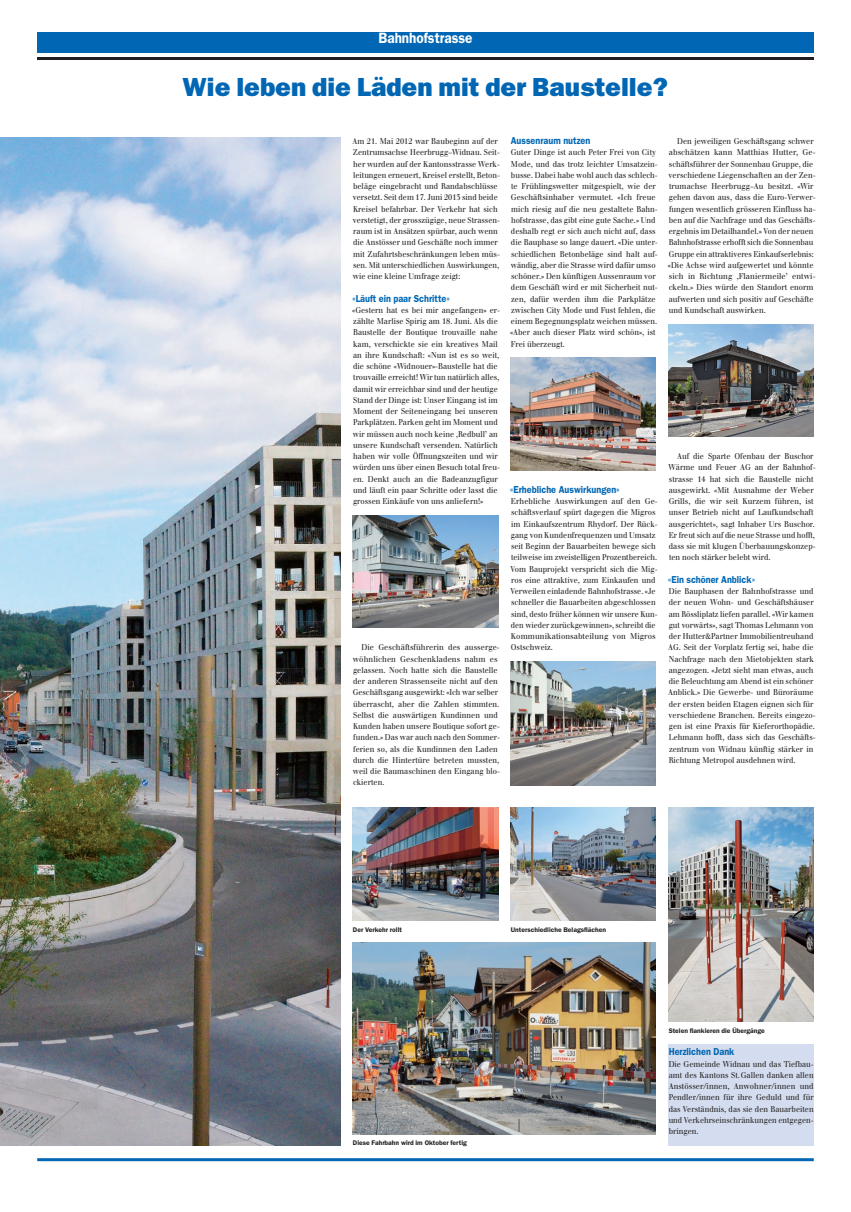
<style>
.page{position:relative;width:851px;height:1212px;background:#fff}
.page>*{position:absolute;margin:0;border:0;box-sizing:border-box;transform-origin:0 0}
.t1{font:800 26.25px "Franklin Gothic";color:#0166b3}
.t2{font:600 15px "Franklin Gothic";color:#fff;scale:.9 1}
.t3{font:600 10.12px "Franklin Gothic";color:#0166b3;scale:.9 1}
.t4{font:8.25px/11.2px "Walbaum";color:#231f20;scale:.9 1}
.t5{font:8.25px/11.2px "Walbaum";color:#231f20;scale:.91 1}
.t6{font:600 6.75px "Franklin Gothic";color:#231f20}
</style>
<div class="page">
<div style="left:37px;top:32px;width:776px;height:20px;background:#0166b3"></div>
<hr style="left:37px;top:57px;width:776px;height:3px;background:#231f20">
<hr style="left:37px;top:1158px;width:776px;height:3px;background:#0166b3">
<img style="left:0;top:138px;width:340px;height:1007px">
<img style="left:353px;top:515px;width:145px;height:113px">
<img style="left:510px;top:358px;width:145px;height:112px">
<img style="left:510px;top:662px;width:145px;height:123px">
<img style="left:668px;top:324px;width:145px;height:113px">
<div style="left:668px;top:1044px;width:145px;height:101px;background:#d4ddef"></div>
<img style="left:353px;top:943px;width:302px;height:191px">
<img style="left:668px;top:808px;width:145px;height:214px">
<img style="left:353px;top:808px;width:145px;height:112px">
<img style="left:510px;top:808px;width:145px;height:112px">
<h2 class="t2" style="left:378px;top:29px;width:106px">Bahnhofstrasse</h2>
<h1 class="t1" style="left:183px;top:72px;width:487px">Wie leben die Läden mit der Baustelle?</h1>
<p class="t4" style="left:352px;top:136px;width:165px">Am 21. Mai 2012 war Baubeginn auf der Zentrumsachse Heerbrugg–Widnau. Seit&shy;her wurden auf der Kantonsstrasse Werk&shy;leitungen erneuert, Kreisel erstellt, Beton&shy;beläge eingebracht und Randabschlüsse versetzt. Seit dem 17. Juni 2013 sind beide Kreisel befahrbar. Der Verkehr hat sich verstetigt, der grosszügige, neue Strassen&shy;raum ist in Ansätzen spürbar, auch wenn die Anstösser und Geschäfte noch immer mit Zufahrtsbeschränkungen leben müs&shy;sen. Mit unterschiedlichen Auswirkungen, wie eine kleine Umfrage zeigt:</p>
<p class="t3" style="left:352px;top:292px;width:110px">«Läuft ein paar Schritte»</p>
<p class="t4" style="left:352px;top:304px;width:166px">«Gestern hat es bei mir angefangen» er&shy;zählte Marlise Spirig am 18. Juni. Als die Baustelle der Boutique trouvaille nahe kam, verschickte sie ein kreatives Mail an ihre Kundschaft: «Nun ist es so weit, die schöne «Widnouer»-Baustelle hat die trouvaille erreicht! Wir tun natürlich alles, damit wir erreichbar sind und der heutige Stand der Dinge ist: Unser Eingang ist im Moment der Seiteneingang bei unseren Parkplätzen. Parken geht im Moment und wir müssen auch noch keine ‚Redbull’ an unsere Kundschaft versenden. Natürlich haben wir volle Öffnungszeiten und wir würden uns über einen Besuch total freu&shy;en. Denkt auch an die Badeanzugfigur und läuft ein paar Schritte oder lasst die grossen Einkäufe von uns anliefern!»</p>
<p class="t5" style="left:353px;top:642px;width:163px;text-indent:8px">Die Geschäftsführerin des ausserge&shy;wöhnlichen Geschenkladens nahm es gelassen. Noch hatte sich die Baustelle der anderen Strassenseite nicht auf den Geschäftsgang ausgewirkt: «Ich war selber überrascht, aber die Zahlen stimmten.<br>Selbst die auswärtigen Kundinnen und Kunden haben unsere Boutique sofort ge&shy;funden.» Das war auch nach den Sommer&shy;ferien so, als die Kundinnen den Laden durch die Hintertüre betreten mussten, weil die Baumaschinen den Eingang blo&shy;ckierten.</p>
<p class="t3" style="left:510px;top:135px;width:90px">Aussenraum nutzen</p>
<p class="t4" style="left:510px;top:147px;width:166px">Guter Dinge ist auch Peter Frei von City Mode, und das trotz leichter Umsatzein&shy;busse. Dabei habe wohl auch das schlech&shy;te Frühlingswetter mitgespielt, wie der Geschäftsinhaber vermutet. «Ich freue mich riesig auf die neu gestaltete Bahn&shy;hofstrasse, das gibt eine gute Sache.» Und deshalb regt er sich auch nicht auf, dass die Bauphase so lange dauert. «Die unter&shy;schiedlichen Betonbeläge sind halt auf&shy;wändig, aber die Strasse wird dafür umso schöner.» Den künftigen Aussenraum vor dem Geschäft wird er mit Sicherheit nut&shy;zen, dafür werden ihm die Parkplätze zwischen City Mode und Fust fehlen, die einem Begegnungsplatz weichen müssen. «Aber auch dieser Platz wird schön», ist Frei überzeugt.</p>
<p class="t4" style="left:667px;top:136px;width:166px;text-indent:9px">Den jeweiligen Geschäftsgang schwer abschätzen kann Matthias Hutter, Ge&shy;schäftsführer der Sonnenbau Gruppe, die verschiedene Liegenschaften an der Zen&shy;trumachse Heerbrugg–Au besitzt. «Wir gehen davon aus, dass die Euro-Verwer&shy;fungen wesentlich grösseren Einfluss ha&shy;ben auf die Nachfrage und das Geschäfts&shy;ergebnis im Detailhandel.» Von der neuen Bahnhofstrasse erhofft sich die Sonnenbau Gruppe ein attraktiveres Einkaufserlebnis: «Die Achse wird aufgewertet und könnte sich in Richtung ‚Flaniermeile’ entwi&shy;ckeln.» Dies würde den Standort enorm aufwerten und sich positiv auf Geschäfte und Kundschaft auswirken.</p>
<p class="t3" style="left:510px;top:483px;width:124px">«Erhebliche Auswirkungen»</p>
<p class="t5" style="left:510px;top:496px;width:163px">Erhebliche Auswirkungen auf den Ge&shy;schäftsverlauf spürt dagegen die Migros im Einkaufszentrum Rhydorf. Der Rück&shy;gang von Kundenfrequenzen und Umsatz seit Beginn der Bauarbeiten bewege sich teilweise im zweistelligen Prozentbereich.<br>Vom Bauprojekt verspricht sich die Mig&shy;ros eine attraktive, zum Einkaufen und Verweilen einladende Bahnhofstrasse. «Je schneller die Bauarbeiten abgeschlossen sind, desto früher können wir unsere Kun&shy;den wieder zurückgewinnen», schreibt die Kommunikationsabteilung von Migros Ostschweiz.</p>
<p class="t4" style="left:668px;top:451px;width:165px;text-indent:9px">Auf die Sparte Ofenbau der Buschor Wärme und Feuer AG an der Bahnhof&shy;strasse 14 hat sich die Baustelle nicht ausgewirkt. «Mit Ausnahme der Weber Grills, die wir seit Kurzem führen, ist unser Betrieb nicht auf Laufkundschaft ausgerichtet», sagt Inhaber Urs Buschor.<br>Er freut sich auf die neue Strasse und hofft, dass sie mit klugen Überbauungskonzep&shy;ten noch stärker belebt wird.</p>
<p class="t3" style="left:667px;top:573px;width:99px">«Ein schöner Anblick»</p>
<p class="t4" style="left:668px;top:586px;width:165px">Die Bauphasen der Bahnhofstrasse und der neuen Wohn- und Geschäftshäuser am Rössliplatz liefen parallel. «Wir kamen gut vorwärts», sagt Thomas Lehmann von der Hutter&amp;Partner Immobilientreuhand AG. Seit der Vorplatz fertig sei, habe die Nachfrage nach den Mietobjekten stark angezogen. «Jetzt sieht man etwas, auch die Beleuchtung am Abend ist ein schöner Anblick.» Die Gewerbe- und Büroräume der ersten beiden Etagen eignen sich für verschiedene Branchen. Bereits eingezo&shy;gen ist eine Praxis für Kieferorthopädie.<br>Lehmann hofft, dass sich das Geschäfts&shy;zentrum von Widnau künftig stärker in Richtung Metropol ausdehnen wird.</p>
<p class="t6" style="left:353px;top:925px;width:51px">Der Verkehr rollt</p>
<p class="t6" style="left:510px;top:925px;width:97px">Unterschiedliche Belagsflächen</p>
<p class="t6" style="left:353px;top:1139px;width:115px">Diese Fahrbahn wird im Oktober fertig</p>
<p class="t6" style="left:668px;top:1026px;width:98px">Stelen flankieren die Übergänge</p>
<p class="t3" style="left:668px;top:1046px;width:75px">Herzlichen Dank</p>
<p class="t4" style="left:668px;top:1058px;width:163px;text-align:justify">Die Gemeinde Widnau und das Tiefbau&shy;amt des Kantons St.Gallen danken allen Anstösser/innen, Anwohner/innen und Pendler/innen für ihre Geduld und für das Verständnis, das sie den Bauarbeiten und Verkehrseinschränkungen entgegen&shy;bringen.</p>
</div>
